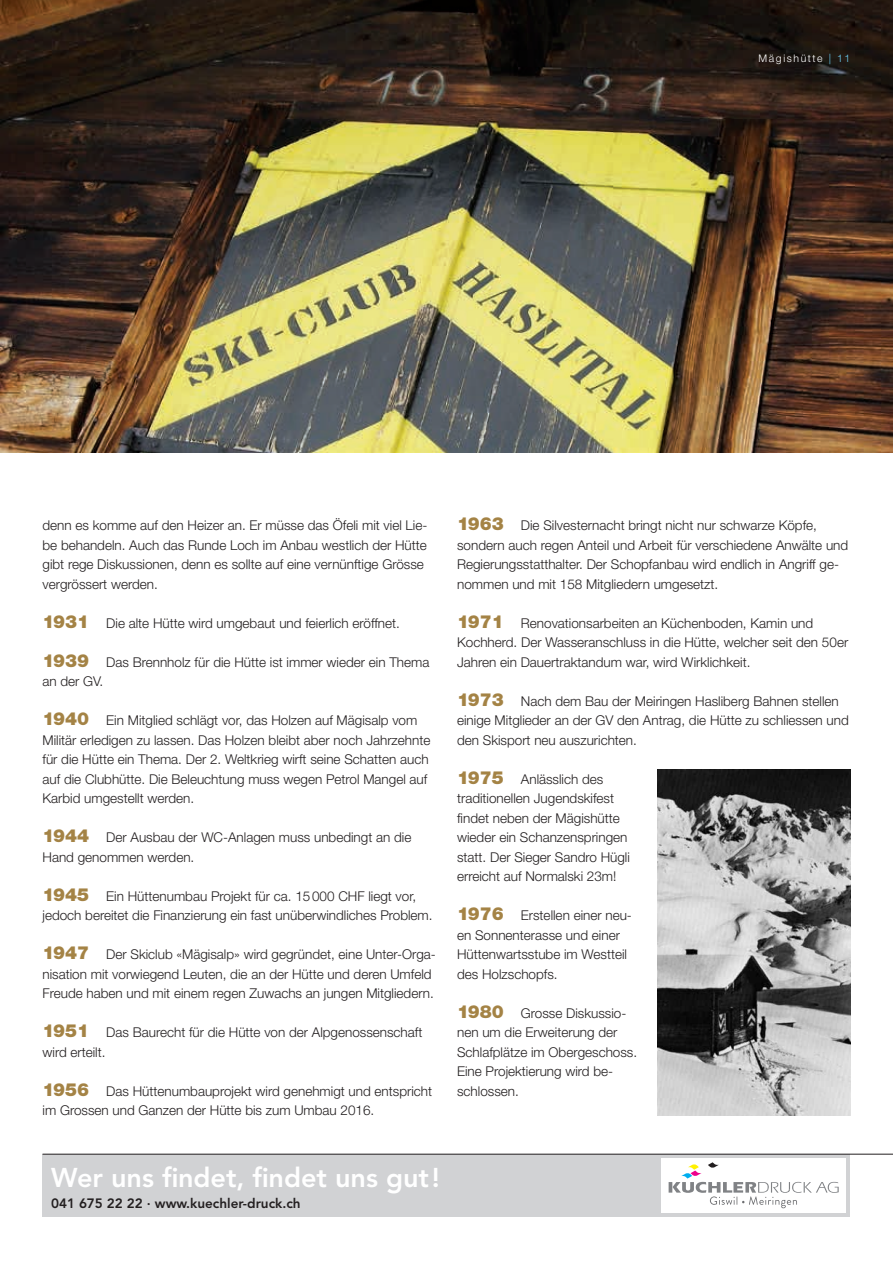
<style>
.page{position:relative;width:893px;height:1263px;background:#fff}
.page>*{position:absolute;margin:0;border:0;box-sizing:border-box;transform-origin:0 0}
.t1{font:800 27px "Avenir LT Std";color:#fff}
.t2{font:300 13.5px/19.5px "Helvetica Neue LT Std";color:#231f20}
.t3{font:800 13.5px "Avenir LT Std";color:#231f20}
.t4{font:300 10.5px "Helvetica Neue LT Std";letter-spacing:.15em;color:#fff}
.s1{color:#6bcff6}
.s2{font-weight:900;font-size:18px;color:#a48345}
</style>
<div class="page">
<img style="left:0;top:0;width:893px;height:452px">
<img style="left:658px;top:770px;width:192px;height:345px">
<div style="left:43px;top:1154px;width:807px;height:63px;background:#d1d2d4"></div>
<div style="left:661px;top:1158px;width:185px;height:54px;background:#fff"></div>
<hr style="left:43px;top:1154px;width:850px;height:1px;background:#231f20">
<svg style="left:669px;top:1162px;width:170px;height:46px"></svg>
<p class="t4" style="left:759px;top:52px;width:93px">Mägishütte <span class="s1">| 11</span></p>
<p class="t2" style="left:43px;top:515px;width:386px">denn es komme auf den Heizer an. Er müsse das Öfeli mit viel Lie&shy;be behandeln. Auch das Runde Loch im Anbau westlich der Hütte gibt rege Diskussionen, denn es sollte auf eine vernünftige Grösse vergrössert werden.</p>
<p class="t2" style="left:43px;top:613px;width:359px"><span class="s2">1931</span> Die alte Hütte wird umgebaut und feierlich eröffnet.</p>
<p class="t2" style="left:43px;top:652px;width:388px"><span class="s2">1939</span> Das Brennholz für die Hütte ist immer wieder ein Thema an der GV.</p>
<p class="t2" style="left:43px;top:710px;width:389px"><span class="s2">1940</span> Ein Mitglied schlägt vor, das Holzen auf Mägisalp vom Militär erledigen zu lassen. Das Holzen bleibt aber noch Jahrzehnte für die Hütte ein Thema. Der 2. Weltkrieg wirft seine Schatten auch auf die Clubhütte. Die Beleuchtung muss wegen Petrol Mangel auf Karbid umgestellt werden.</p>
<p class="t2" style="left:43px;top:827px;width:370px"><span class="s2">1944</span> Der Ausbau der WC-Anlagen muss unbedingt an die<br>Hand genommen werden.</p>
<p class="t2" style="left:43px;top:886px;width:392px"><span class="s2">1945</span> Ein Hüttenumbau Projekt für ca. 15000 CHF liegt vor, jedoch bereitet die Finanzierung ein fast unüberwindliches Problem.</p>
<p class="t2" style="left:43px;top:944px;width:395px"><span class="s2">1947</span> Der Skiclub «Mägisalp» wird gegründet, eine Unter-Orga&shy;nisation mit vorwiegend Leuten, die an der Hütte und deren Umfeld<br>Freude haben und mit einem regen Zuwachs an jungen Mitgliedern.</p>
<p class="t2" style="left:43px;top:1022px;width:381px"><span class="s2">1951</span> Das Baurecht für die Hütte von der Alpgenossenschaft wird erteilt.</p>
<p class="t2" style="left:43px;top:1081px;width:391px"><span class="s2">1956</span> Das Hüttenumbauprojekt wird genehmigt und entspricht im Grossen und Ganzen der Hütte bis zum Umbau 2016.</p>
<p class="t2" style="left:457px;top:515px;width:393px"><span class="s2">1963</span> Die Silvesternacht bringt nicht nur schwarze Köpfe, sondern auch regen Anteil und Arbeit für verschiedene Anwälte und Regierungsstatthalter. Der Schopfanbau wird endlich in Angriff ge&shy;nommen und mit 158 Mitgliedern umgesetzt.</p>
<p class="t2" style="left:457px;top:613px;width:393px"><span class="s2">1971</span> Renovationsarbeiten an Küchenboden, Kamin und<br>Kochherd. Der Wasseranschluss in die Hütte, welcher seit den 50er<br>Jahren ein Dauertraktandum war, wird Wirklichkeit.</p>
<p class="t2" style="left:457px;top:691px;width:393px"><span class="s2">1973</span> Nach dem Bau der Meiringen Hasliberg Bahnen stellen einige Mitglieder an der GV den Antrag, die Hütte zu schliessen und den Skisport neu auszurichten.</p>
<p class="t2" style="left:457px;top:769px;width:174px"><span class="s2">1975</span> Anlässlich des traditionellen Jugendskifest findet neben der Mägishütte wieder ein Schanzenspringen statt. Der Sieger Sandro Hügli erreicht auf Normalski 23m!</p>
<p class="t2" style="left:457px;top:905px;width:176px"><span class="s2">1976</span> Erstellen einer neu&shy;en Sonnenterasse und einer<br>Hüttenwartsstube im Westteil des Holzschopfs.</p>
<p class="t2" style="left:457px;top:1003px;width:182px"><span class="s2">1980</span> Grosse Diskussio&shy;nen um die Erweiterung der<br>Schlafplätze im Obergeschoss.<br>Eine Projektierung wird be&shy;schlossen.</p>
<h1 class="t1" style="left:51px;top:1161px;width:390px">Wer uns findet, findet uns gut!</h1>
<p class="t3" style="left:51px;top:1195px;width:251px">041 675 22 22 · www.kuechler-druck.ch</p>
</div>
